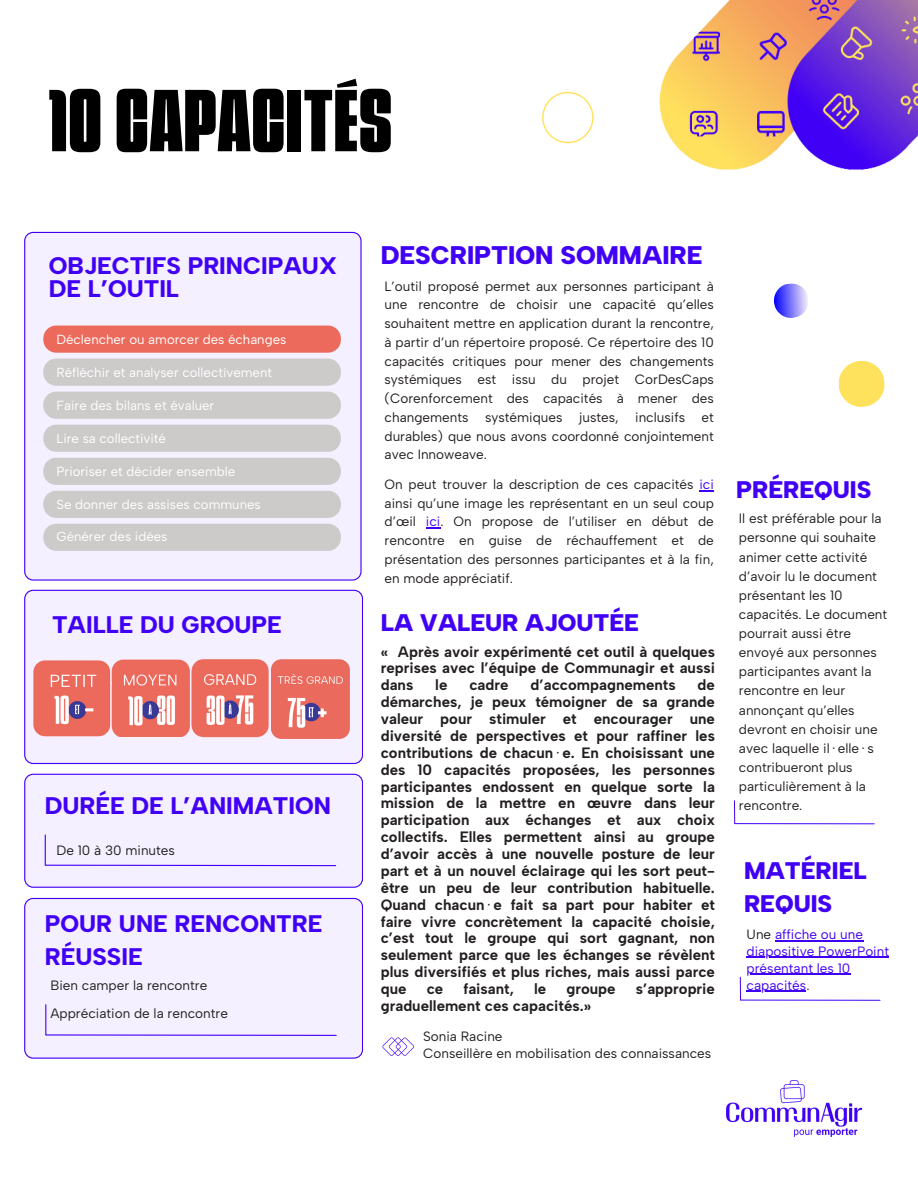
<style>
.page{position:relative;width:918px;height:1188px;background:#fff}
.page>*{position:absolute;margin:0;border:0;box-sizing:border-box;transform-origin:0 0}
.t1{font:600 82.5px "Superlumina";letter-spacing:.015em;color:#000}
.t2{font:900 25.5px "Albert Sans";color:#4100f6}
.t3{font:800 24px/23.7px "Albert Sans";color:#4100f6}
.t4{font:900 24px/32.7px "Albert Sans";color:#4100f6}
.t5{font:700 15px/16.8px "Albert Sans";color:#231f20;text-align:justify}
.t6{font:13.5px/19.2px "Albert Sans";color:#231f20;text-align:justify}
.t7{font:13.5px "Albert Sans";color:#4100f6}
.t8{font:13.2px "Albert Sans";color:#fff}
.s1{color:#4100f6}
.s2{font-family:"Wen Quan Yi Micro Hei"}
.s3{font-family:"Wen Quan Yi Micro Hei";font-weight:400}
.s4{color:#231f20}
</style>
<div class="page">
<svg style="left:24px;top:232px;width:338px;height:349px"></svg>
<div style="left:43px;top:326px;width:298px;height:27px;background:#ec6a5c;border-radius:13px"></div>
<div style="left:43px;top:359px;width:298px;height:27px;background:#cdcaca;border-radius:13px"></div>
<div style="left:43px;top:392px;width:298px;height:27px;background:#cdcaca;border-radius:13px"></div>
<div style="left:43px;top:425px;width:298px;height:27px;background:#cdcaca;border-radius:13px"></div>
<div style="left:43px;top:458px;width:298px;height:27px;background:#cdcaca;border-radius:13px"></div>
<div style="left:43px;top:491px;width:298px;height:27px;background:#cdcaca;border-radius:13px"></div>
<div style="left:43px;top:524px;width:298px;height:27px;background:#cdcaca;border-radius:13px"></div>
<svg style="left:699px;top:490px;width:15px;height:1px"></svg>
<svg style="left:426px;top:528px;width:14px;height:1px"></svg>
<img style="left:659px;top:0;width:259px;height:170px">
<div style="left:24px;top:590px;width:339px;height:174px;background:#f5f0ff"></div>
<div style="left:24px;top:774px;width:339px;height:113px;background:#f5f0ff"></div>
<div style="left:24px;top:898px;width:339px;height:161px;background:#f5f0ff"></div>
<hr style="left:735px;top:823px;width:139px;height:1px;background:#4100f6">
<svg style="left:734px;top:801px;width:1px;height:22px"></svg>
<hr style="left:775px;top:940px;width:88px;height:1px;background:#4100f6">
<hr style="left:747px;top:957px;width:142px;height:1px;background:#4100f6">
<hr style="left:747px;top:974px;width:103px;height:1px;background:#4100f6">
<hr style="left:747px;top:991px;width:59px;height:1px;background:#4100f6">
<svg style="left:542px;top:92px;width:52px;height:51px"></svg>
<svg style="left:838px;top:361px;width:47px;height:46px"></svg>
<svg style="left:382px;top:1037px;width:32px;height:19px"></svg>
<hr style="left:45px;top:865px;width:291px;height:1px;background:#4100f6">
<hr style="left:45px;top:835px;width:1px;height:30px;background:#4100f6">
<hr style="left:46px;top:1034px;width:290px;height:2px;background:#4100f6">
<hr style="left:45px;top:1005px;width:1px;height:30px;background:#4100f6">
<img style="left:726px;top:1080px;width:137px;height:57px">
<svg style="left:774px;top:283px;width:34px;height:35px"></svg>
<hr style="left:741px;top:1000px;width:139px;height:1px;background:#4100f6">
<svg style="left:740px;top:977px;width:1px;height:23px"></svg>
<img style="left:30px;top:659px;width:320px;height:80px">
<h2 class="t1" style="left:49px;top:72px;width:345px">10 CAPACITÉS</h2>
<p class="t2" style="left:381px;top:240px;width:323px">DESCRIPTION SOMMAIRE</p>
<p class="t6" style="left:385px;top:277px;width:331px;line-height:18.8px">L’outil proposé permet aux personnes participant à une rencontre de choisir une capacité qu’elles souhaitent mettre en application durant la rencontre, à partir d’un répertoire proposé. Ce répertoire des 10 capacités critiques pour mener des changements systémiques est issu du projet CorDesCaps (Corenforcement des capacités à mener des changements systémiques justes, inclusifs et durables) que nous avons coordonné conjointement avec Innoweave.</p>
<p class="t6" style="left:385px;top:475px;width:331px;line-height:18.8px">On peut trouver la description de ces capacités <span class="s1">ici </span>ainsi qu’une image les représentant en un seul coup d’œil <span class="s1">ici</span>. On propose de l’utiliser en début de rencontre en guise de réchauffement et de présentation des personnes participantes et à la fin, en mode appréciatif.</p>
<p class="t3" style="left:49px;top:253px;width:290px">OBJECTIFS PRINCIPAUX<br>DE L’OUTIL</p>
<p class="t8" style="left:64px;top:331px;width:231px">Déclencher ou amorcer des échanges</p>
<p class="t8" style="left:64px;top:364px;width:217px">Réfléchir et analyser collectivement</p>
<p class="t8" style="left:64px;top:397px;width:159px">Faire des bilans et évaluer</p>
<h1 class="t8" style="left:64px;top:430px;width:111px">Lire sa collectivité</h1>
<p class="t8" style="left:64px;top:463px;width:180px">Prioriser et décider ensemble</p>
<p class="t8" style="left:64px;top:496px;width:206px">Se do ner des a sises communes</p>
<p class="t8" style="left:64px;top:529px;width:112px">Générer des idées</p>
<h2 class="t8" style="left:57px;top:331px;width:231px">Déclencher ou amorcer des échanges</h2>
<h2 class="t8" style="left:57px;top:364px;width:217px">Réfléchir et analyser collectivement</h2>
<h2 class="t8" style="left:57px;top:397px;width:159px">Faire des bilans et évaluer</h2>
<p class="t8" style="left:57px;top:430px;width:111px">Lire sa collectivité</p>
<p class="t8" style="left:57px;top:463px;width:180px">Prioriser et décider ensemble</p>
<p class="t8" style="left:57px;top:496px;width:206px">Se donner des assises communes</p>
<p class="t8" style="left:57px;top:529px;width:112px">Générer des idées</p>
<h2 class="t4" style="left:736px;top:473px;width:137px">PRÉREQUIS</h2>
<h3 class="t6" style="left:739px;top:509px;width:150px;text-align:left">Il est préférable pour la personne qui souhaite animer cette activité d’avoir lu le document présentant les 10 capacités. Le document pourrait aussi être envoyé aux personnes participantes avant la rencontre en leur annonçant qu’elles devront en choisir une avec laquelle il<span class="s2">⋅</span>elle<span class="s2">⋅</span>s contribueront plus particulièrement à la rencontre.</h3>
<p class="t4" style="left:381px;top:606px;width:260px">LA VALEUR AJOUTÉE</p>
<p class="t3" style="left:52px;top:613px;width:231px">TAILLE DU GROUPE</p>
<h4 class="t5" style="left:381px;top:643px;width:336px">« Après avoir expérimenté cet outil à quelques reprises avec l’équipe de Communagir et aussi dans</h4>
<h4 class="t5" style="left:381px;top:677px;width:336px;text-indent:317px">de démarches, je peux témoigner de sa grande valeur pour stimuler et encourager une diversité de perspectives et pour raffiner les contributions de chacun<span class="s3">⋅</span>e. En choisissant une des 10 capacités proposées, les personnes participantes endossent en quelque sorte la mission de la mettre en œuvre dans leur participation aux échanges et aux choix collectifs. Elles permettent ainsi au groupe d’avoir accès à une nouvelle posture de leur part et à un nouvel éclairage qui les sort peut&shy;être un peu de leur contribution habituelle.<br>Quand chacun<span class="s3">⋅</span>e fait sa part pour habiter et faire vivre concrètement la capacité choisie, c’est tout le groupe qui sort gagnant, non seulement parce que les échanges se révèlent plus diversifiés et plus riches, mais aussi parce que</h4>
<h4 class="t5" style="left:435px;top:677px;width:14px">le</h4>
<h4 class="t5" style="left:469px;top:677px;width:41px">cadre</h4>
<h4 class="t5" style="left:531px;top:677px;width:147px">d’accompagnements</h4>
<p class="t3" style="left:45px;top:794px;width:288px">DURÉE DE L’ANIMATION</p>
<h4 class="t6" style="left:57px;top:840px;width:120px">De 10 à 30 minutes</h4>
<h2 class="t4" style="left:744px;top:854px;width:124px">MATÉRIEL<br>REQUIS</h2>
<p class="t3" style="left:45px;top:908px;width:279px;line-height:32.7px">POUR UNE RENCONTRE<br>RÉUSSIE</p>
<p class="t7" style="left:747px;top:926px;width:118px"><span class="s4">Une</span> affiche ou une</p>
<p class="t7" style="left:747px;top:943px;width:144px">diapositive PowerPoint</p>
<p class="t7" style="left:747px;top:960px;width:105px">présentant les 10</p>
<p class="t6" style="left:51px;top:975px;width:158px">Bien camper la rencontre</p>
<p class="t7" style="left:747px;top:977px;width:64px">capacités<span class="s4">.</span></p>
<p class="t6" style="left:51px;top:1004px;width:179px">Appréciation de la rencontre</p>
<h4 class="t5" style="left:427px;top:980px;width:18px">ce</h4>
<h4 class="t5" style="left:463px;top:980px;width:52px">faisant,</h4>
<h4 class="t5" style="left:534px;top:980px;width:14px">le</h4>
<h4 class="t5" style="left:566px;top:980px;width:51px">groupe</h4>
<h4 class="t5" style="left:636px;top:980px;width:81px">s’approprie</h4>
<h4 class="t5" style="left:381px;top:997px;width:212px">graduellement ces capacités.»</h4>
<h4 class="t6" style="left:423px;top:1027px;width:81px">Sonia Racine</h4>
<h2 class="t6" style="left:423px;top:1044px;width:290px">Conseillère en mobilisation des connaissances</h2>
</div>
